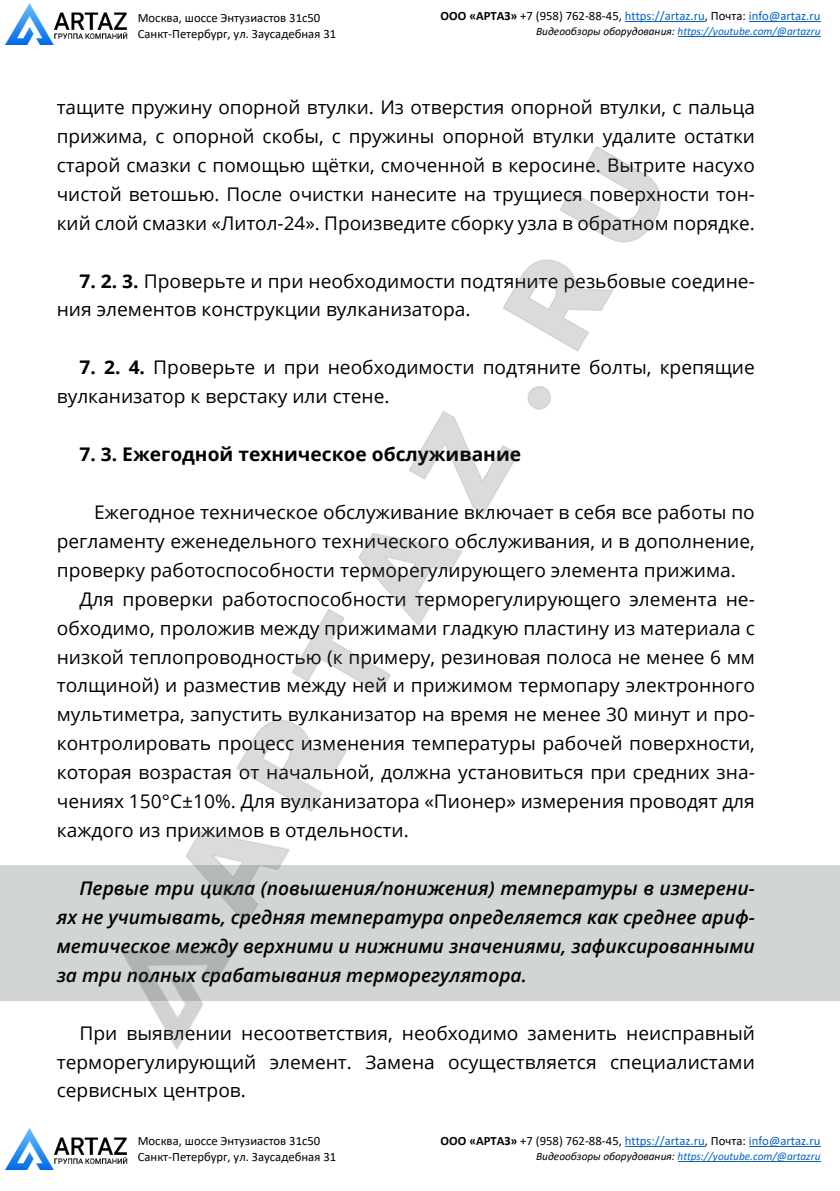
<style>
.page{position:relative;width:840px;height:1191px;background:#fff}
.page>*{position:absolute;margin:0;border:0;box-sizing:border-box;transform-origin:0 0}
.t1{font:18.8px/29px "Open Sans";color:#000;text-align:justify}
.t2{font:italic 600 18.8px/29px "Open Sans";color:#000;text-align:justify}
.t3{font:700 18.8px "Open Sans";color:#000}
.t4{font:18px "Open Sans";color:#000}
.t5{font:12.6px "Calibri";color:#0563c1}
.t6{font:12.6px/16.6px "Calibri";color:#000}
.t7{font:italic 11.4px "Calibri";letter-spacing:-.005em;color:#0563c1}
.s1{font-weight:700;color:#000}
.s2{color:#000}
.s3{font-weight:700}
</style>
<div class="page">
<div style="left:0;top:865px;width:839px;height:136px;background:#d1d5d6"></div>
<hr style="left:624px;top:1146px;width:80px;height:1px;background:#0563c1">
<hr style="left:748px;top:1146px;width:72px;height:1px;background:#0563c1">
<hr style="left:677px;top:1161px;width:143px;height:1px;background:#0563c1">
<img style="left:6px;top:1128px;width:122px;height:41px">
<img style="left:121px;top:146px;width:540px;height:904px">
<hr style="left:624px;top:21px;width:80px;height:1px;background:#0563c1">
<hr style="left:748px;top:21px;width:72px;height:1px;background:#0563c1">
<hr style="left:677px;top:36px;width:143px;height:1px;background:#0563c1">
<img style="left:6px;top:4px;width:122px;height:41px">
<p class="t6" style="left:138px;top:10px;width:200px">Москва, шоссе Энтузиастов 31с50<br>Санкт-Петербург, ул. Заусадебная 31</p>
<p class="t5" style="left:440px;top:10px;width:381px"><span class="s1">ООО «АРТАЗ»</span> <span class="s2">+7 (958) 762-88-45,</span> https://artaz.ru<span class="s2">, Почта:</span> info@artaz.ru</p>
<p class="t7" style="left:536px;top:27px;width:286px"><span class="s2">Видеообзоры оборудования:</span> https://youtube.com/@artazru</p>
<p class="t1" style="left:57px;top:92px;width:699px">тащите пружину опорной втулки. Из отверстия опорной втулки, с пальца прижима, с опорной скобы, с пружины опорной втулки удалите остатки старой смазки с помощью щётки, смоченной в керосине. Вытрите насухо чистой ветошью. После очистки нанесите на трущиеся поверхности тон&shy;кий слой смазки «Литол-24». Произведите сборку узла в обратном порядке.</p>
<p class="t1" style="left:57px;top:266px;width:699px;text-indent:23px"><span class="s3">7. 2. 3.</span> Проверьте и при необходимости подтяните резьбовые соедине&shy;ния элементов конструкции вулканизатора.</p>
<p class="t1" style="left:57px;top:352px;width:699px;text-indent:23px"><span class="s3">7. 2. 4.</span> Проверьте и при необходимости подтяните болты, крепящие вулканизатор к верстаку или стене.</p>
<p class="t3" style="left:79px;top:441px;width:443px">7. 3. Ежегодной техническое обслуживание</p>
<p class="t1" style="left:57px;top:497px;width:699px;text-indent:37px">Ежегодное техническое обслуживание включает в себя все работы по регламенту еженедельного технического обслуживания, и в дополнение, проверку работоспособности терморегулирующего элемента прижима.</p>
<p class="t1" style="left:57px;top:584px;width:699px;text-indent:23px">Для проверки работоспособности терморегулирующего элемента не&shy;обходимо, проложив между прижимами гладкую пластину из материала с низкой теплопроводностью (к примеру, резиновая полоса не менее 6 мм толщиной) и разместив между ней и прижимом термопару электронного мультиметра, запустить вулканизатор на время не менее 30 минут и про&shy;контролировать процесс изменения температуры рабочей поверхности, которая возрастая от начальной, должна установиться при средних зна&shy;чениях 150°С±10%. Для вулканизатора «Пионер» измерения проводят для каждого из прижимов в отдельности.</p>
<p class="t2" style="left:57px;top:873px;width:699px;text-indent:23px">Первые три цикла (повышения/понижения) температуры в измерени&shy;ях не учитывать, средняя температура определяется как среднее ариф&shy;метическое между верхними и нижними значениями, зафиксированными за три полных срабатывания терморегулятора.</p>
<p class="t1" style="left:57px;top:1017px;width:699px;text-indent:23px">При выявлении несоответствия, необходимо заменить неисправный терморегулирующий элемент. Замена осуществляется специалистами сервисных центров.</p>
<p class="t6" style="left:138px;top:1133px;width:200px">Москва, шоссе Энтузиастов 31с50<br>Санкт-Петербург, ул. Заусадебная 31</p>
<p class="t5" style="left:440px;top:1135px;width:381px"><span class="s1">ООО «АРТАЗ»</span> <span class="s2">+7 (958) 762-88-45,</span> https://artaz.ru<span class="s2">, Почта:</span> info@artaz.ru</p>
<p class="t4" style="left:733px;top:1129px;width:22px">31</p>
<p class="t7" style="left:536px;top:1151px;width:286px"><span class="s2">Видеообзоры оборудования:</span> https://youtube.com/@artazru</p>
</div>
